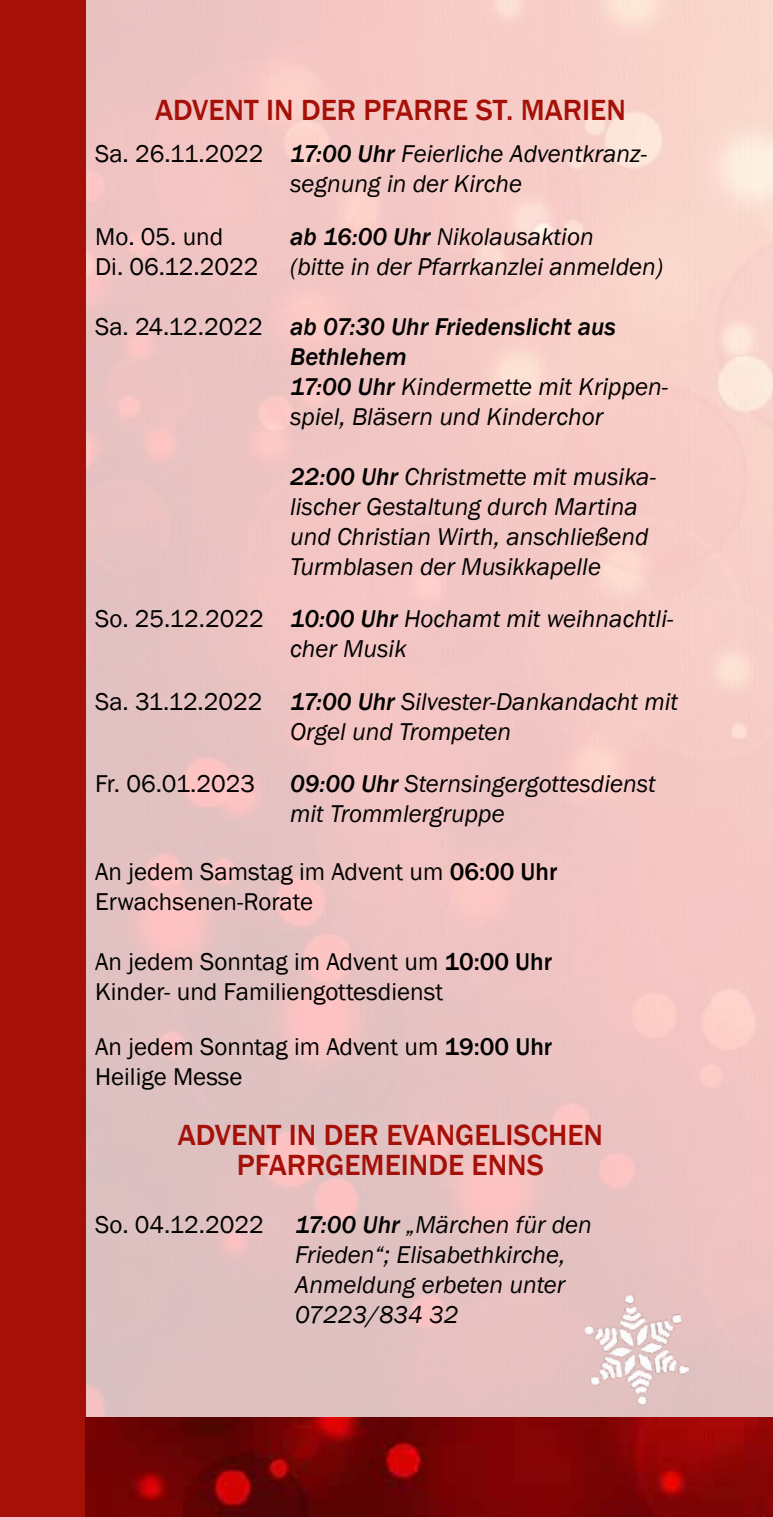
<style>
.page{position:relative;width:773px;height:1517px;background:#fff}
.page>*{position:absolute;margin:0;border:0;box-sizing:border-box;transform-origin:0 0}
.t1{font:500 30px/30px "Franklin Gothic";color:#a51008;text-align:center}
.t2{font:italic 25px/30px "Franklin Gothic";color:#000}
.t3{font:25px/30px "Franklin Gothic";color:#000}
.s1{font-weight:500}
</style>
<div class="page">
<img style="left:85px;top:0;width:687px;height:1417px">
<div style="left:0;top:0;width:85px;height:1517px;background:#a51008"></div>
<img style="left:85px;top:1417px;width:687px;height:100px">
<img style="left:567px;top:1275px;width:127px;height:145px">
<p class="t1" style="left:155px;top:96px;width:472px">ADVENT IN DER PFARRE ST. MARIEN</p>
<p class="t3" style="left:95px;top:139px;width:170px">Sa. 26.11.2022</p>
<p class="t2" style="left:290px;top:139px;width:358px"><span class="s1">17:00 Uhr</span> Feierliche Adventkranz&shy;segnung in der Kirche</p>
<p class="t2" style="left:290px;top:222px;width:374px"><span class="s1">ab 16:00 Uhr</span> Nikolausaktion<br>(bitte in der Pfarrkanzlei anmelden)</p>
<p class="t2" style="left:290px;top:312px;width:379px"><span class="s1">ab 07:30 Uhr Friedenslicht aus<br>Bethlehem<br>17:00 Uhr</span> Kindermette mit Krippen&shy;spiel, Bläsern und Kinderchor</p>
<p class="t2" style="left:290px;top:462px;width:367px"><span class="s1">22:00 Uhr</span> Christmette mit musika&shy;lischer Gestaltung durch Martina und Christian Wirth, anschließend Turmblasen der Musikkapelle</p>
<p class="t2" style="left:290px;top:604px;width:385px"><span class="s1">10:00 Uhr</span> Hochamt mit weihnachtli&shy;cher Musik</p>
<p class="t2" style="left:290px;top:687px;width:389px"><span class="s1">17:00 Uhr</span> Silvester-Dankandacht mit<br>Orgel und Trompeten</p>
<p class="t2" style="left:290px;top:769px;width:367px"><span class="s1">09:00 Uhr</span> Sternsingergottesdienst mit Trommlergruppe</p>
<p class="t3" style="left:95px;top:857px;width:463px">An jedem Samstag im Advent um <span class="s1">06:00 Uhr<br></span>Erwachsenen-Rorate</p>
<p class="t3" style="left:95px;top:222px;width:165px">Mo. 05. und<br>Di. 06.12.2022</p>
<p class="t3" style="left:95px;top:312px;width:169px">Sa. 24.12.2022</p>
<p class="t3" style="left:95px;top:604px;width:170px">So. 25.12.2022</p>
<p class="t3" style="left:95px;top:687px;width:169px">Sa. 31.12.2022</p>
<p class="t3" style="left:95px;top:769px;width:161px">Fr. 06.01.2023</p>
<p class="t3" style="left:95px;top:947px;width:458px">An jedem Sonntag im Advent um <span class="s1">10:00 Uhr<br></span>Kinder- und Familiengottesdienst</p>
<p class="t3" style="left:95px;top:1032px;width:458px">An jedem Sonntag im Advent um <span class="s1">19:00 Uhr<br></span>Heilige Messe</p>
<p class="t1" style="left:178px;top:1120px;width:426px">ADVENT IN DER EVANGELISCHEN<br>PFARRGEMEINDE ENNS</p>
<p class="t3" style="left:95px;top:1209px;width:170px">So. 04.12.2022</p>
<p class="t2" style="left:295px;top:1209px;width:298px"><span class="s1">17:00 Uhr</span> „Märchen für den<br>Frieden“; Elisabethkirche,<br>Anmeldung erbeten unter<br>07223/834 32</p>
</div>
